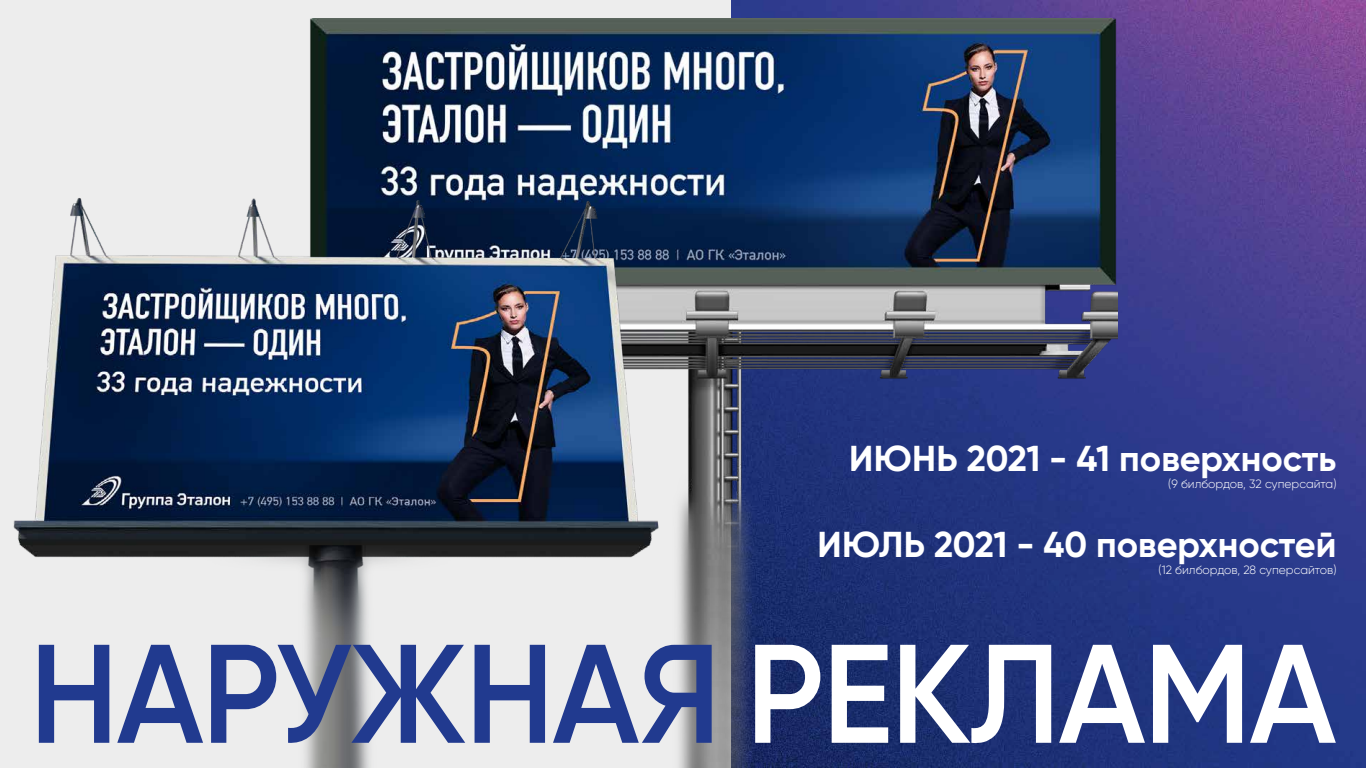
<style>
.page{position:relative;width:1366px;height:768px;background:#ededed}
.page>*{position:absolute;margin:0;border:0;box-sizing:border-box;transform-origin:0 0}
.t1{font:600 140px "Gilroy";letter-spacing:-.015em;color:#213a8f;scale:.95 1}
.t2{font:700 36px "Gilroy";color:#fff}
.t3{font:300 12px "Gilroy";color:#fff}
.s1{color:#fff}
</style>
<div class="page">
<img style="left:731px;top:0;width:635px;height:768px">
<img style="left:310px;top:18px;width:808px;height:750px">
<img style="left:13px;top:143px;width:803px;height:625px">
<h2 class="t2" style="left:849px;top:436px;width:489px">ИЮНЬ 2021 - 41 поверхность</h2>
<p class="t3" style="left:1168px;top:476px;width:170px">(9 билбордов, 32 суперсайта)</p>
<h2 class="t2" style="left:818px;top:522px;width:520px">ИЮЛЬ 2021 - 40 поверхностей</h2>
<p class="t3" style="left:1159px;top:562px;width:179px">(12 билбордов, 28 суперсайтов)</p>
<h1 class="t1" style="left:30px;top:607px;width:1377px">НАРУЖНАЯ <span class="s1">РЕКЛАМА</span></h1>
</div>
